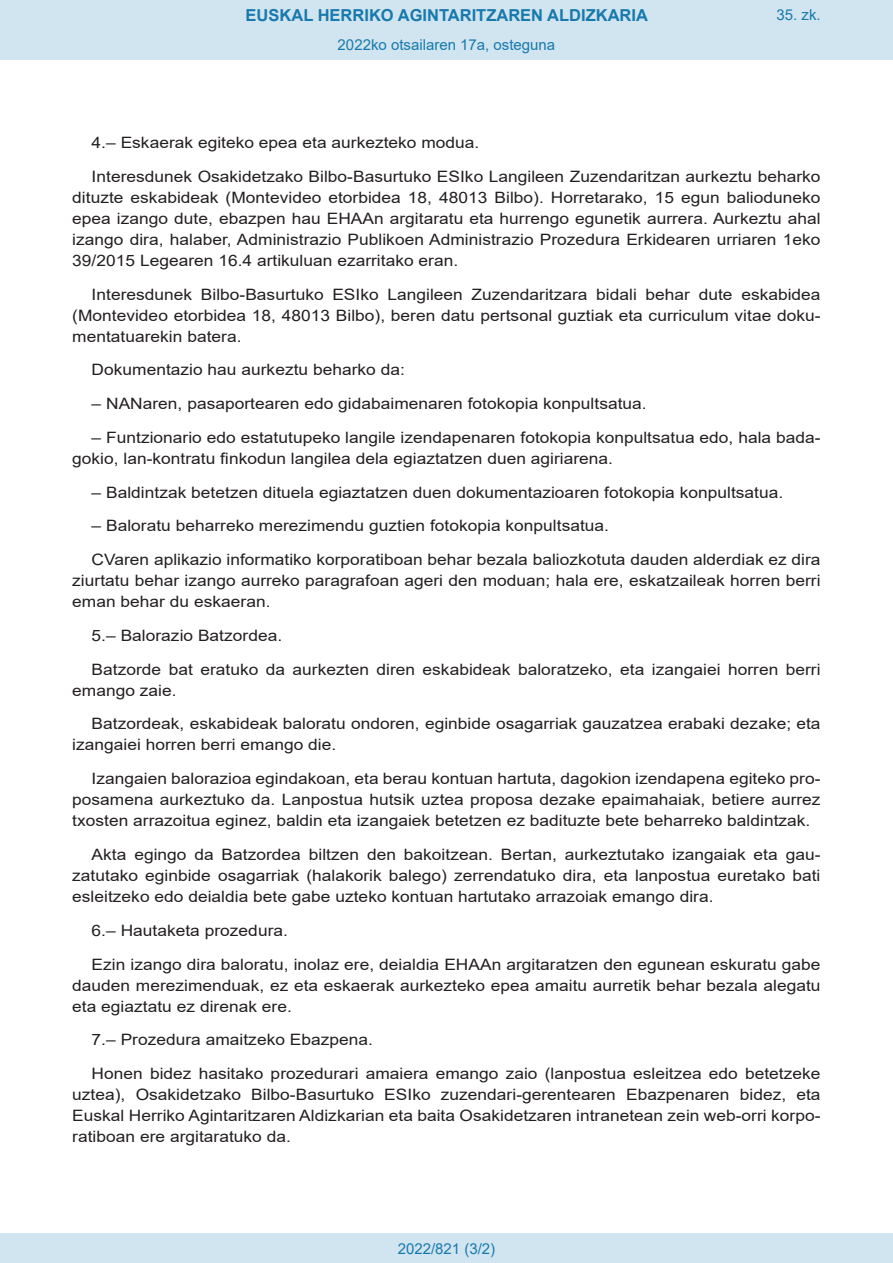
<style>
.page{position:relative;width:893px;height:1263px;background:#fff}
.page>*{position:absolute;margin:0;border:0;box-sizing:border-box;transform-origin:0 0}
.t1{font:700 16.5px "Arial";color:#1879ad}
.BOPVDetalle{font:15.6px/21px "Arial";color:#231f20;text-align:justify;scale:1.11 1}
.Paginacion_Centro{font:15px "Arial";color:#1879ad}
</style>
<div class="page">
<div style="left:0;top:0;width:893px;height:60px;background:#d0e5f0"></div>
<div style="left:0;top:1233px;width:893px;height:30px;background:#d0e5f0"></div>
<p class="t1" style="left:246px;top:3px;width:404px">EUSKAL HERRIKO AGINTARITZAREN ALDIZKARIA</p>
<p class="Paginacion_Centro" style="left:338px;top:35px;width:219px">2022ko otsailaren 17a, osteguna</p>
<p class="Paginacion_Centro" style="left:776px;top:5px;width:46px">35. zk.</p>
<p class="BOPVDetalle" style="left:92px;top:132px;width:351px">4.– Eskaerak egiteko epea eta aurkezteko modua.</p>
<p class="BOPVDetalle" style="left:72px;top:166px;width:676px;text-indent:19px">Interesdunek Osakidetzako Bilbo-Basurtuko ESIko Langileen Zuzendaritzan aurkeztu beharko dituzte eskabideak (Montevideo etorbidea 18, 48013 Bilbo). Horretarako, 15 egun balioduneko epea izango dute, ebazpen hau EHAAn argitaratu eta hurrengo egunetik aurrera. Aurkeztu ahal izango dira, halaber, Administrazio Publikoen Administrazio Prozedura Erkidearen urriaren 1eko 39/2015 Legearen 16.4 artikuluan ezarritako eran.</p>
<p class="BOPVDetalle" style="left:72px;top:284px;width:676px;text-indent:19px">Interesdunek Bilbo-Basurtuko ESIko Langileen Zuzendaritzara bidali behar dute eskabidea (Montevideo etorbidea 18, 48013 Bilbo), beren datu pertsonal guztiak eta curriculum vitae doku&shy;mentatuarekin batera.</p>
<p class="BOPVDetalle" style="left:92px;top:359px;width:284px">Dokumentazio hau aurkeztu beharko da:</p>
<p class="BOPVDetalle" style="left:92px;top:393px;width:502px">– NANaren, pasaportearen edo gidabaimenaren fotokopia konpultsatua.</p>
<p class="BOPVDetalle" style="left:72px;top:427px;width:676px;text-indent:19px">– Funtzionario edo estatutupeko langile izendapenaren fotokopia konpultsatua edo, hala bada&shy;gokio, lan-kontratu finkodun langilea dela egiaztatzen duen agiriarena.</p>
<p class="BOPVDetalle" style="left:92px;top:482px;width:625px">– Baldintzak betetzen dituela egiaztatzen duen dokumentazioaren fotokopia konpultsatua.</p>
<p class="BOPVDetalle" style="left:92px;top:515px;width:468px">– Baloratu beharreko merezimendu guztien fotokopia konpultsatua.</p>
<p class="BOPVDetalle" style="left:72px;top:549px;width:676px;text-indent:19px">CVaren aplikazio informatiko korporatiboan behar bezala baliozkotuta dauden alderdiak ez dira ziurtatu behar izango aurreko paragrafoan ageri den moduan; hala ere, eskatzaileak horren berri eman behar du eskaeran.</p>
<p class="BOPVDetalle" style="left:92px;top:625px;width:173px">5.– Balorazio Batzordea.</p>
<p class="BOPVDetalle" style="left:72px;top:659px;width:676px;text-indent:19px">Batzorde bat eratuko da aurkezten diren eskabideak baloratzeko, eta izangaiei horren berri emango zaie.</p>
<p class="BOPVDetalle" style="left:72px;top:713px;width:676px;text-indent:19px">Batzordeak, eskabideak baloratu ondoren, eginbide osagarriak gauzatzea erabaki dezake; eta izangaiei horren berri emango die.</p>
<p class="BOPVDetalle" style="left:72px;top:768px;width:676px;text-indent:19px">Izangaien balorazioa egindakoan, eta berau kontuan hartuta, dagokion izendapena egiteko pro&shy;posamena aurkeztuko da. Lanpostua hutsik uztea proposa dezake epaimahaiak, betiere aurrez txosten arrazoitua eginez, baldin eta izangaiek betetzen ez badituzte bete beharreko baldintzak.</p>
<p class="BOPVDetalle" style="left:72px;top:844px;width:676px;text-indent:19px">Akta egingo da Batzordea biltzen den bakoitzean. Bertan, aurkeztutako izangaiak eta gau&shy;zatutako eginbide osagarriak (halakorik balego) zerrendatuko dira, eta lanpostua euretako bati esleitzeko edo deialdia bete gabe uzteko kontuan hartutako arrazoiak emango dira.</p>
<p class="BOPVDetalle" style="left:92px;top:920px;width:178px">6.– Hautaketa prozedura.</p>
<p class="BOPVDetalle" style="left:72px;top:953px;width:676px;text-indent:19px">Ezin izango dira baloratu, inolaz ere, deialdia EHAAn argitaratzen den egunean eskuratu gabe dauden merezimenduak, ez eta eskaerak aurkezteko epea amaitu aurretik behar bezala alegatu eta egiaztatu ez direnak ere.</p>
<p class="BOPVDetalle" style="left:92px;top:1029px;width:255px">7.– Prozedura amaitzeko Ebazpena.</p>
<p class="BOPVDetalle" style="left:72px;top:1063px;width:676px;text-indent:19px">Honen bidez hasitako prozedurari amaiera emango zaio (lanpostua esleitzea edo betetzeke uztea), Osakidetzako Bilbo-Basurtuko ESIko zuzendari-gerentearen Ebazpenaren bidez, eta Euskal Herriko Agintaritzaren Aldizkarian eta baita Osakidetzaren intranetean zein web-orri korpo&shy;ratiboan ere argitaratuko da.</p>
<p class="Paginacion_Centro" style="left:398px;top:1238px;width:99px">2022/821 (3/2)</p>
</div>
